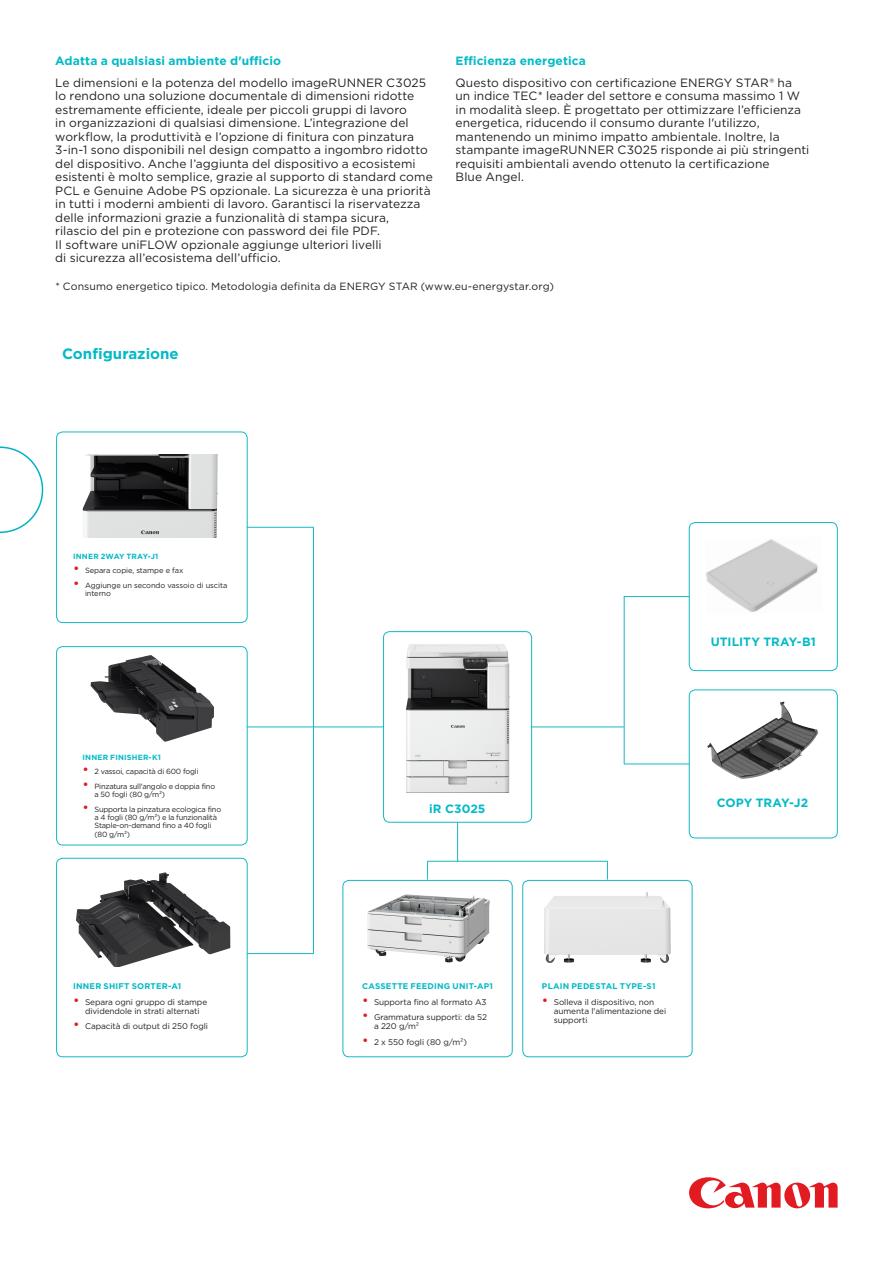
<style>
.page{position:relative;width:893px;height:1263px;background:#fff}
.page>*{position:absolute;margin:0;border:0;box-sizing:border-box;transform-origin:0 0}
.t1{font:700 15px "Gotham";letter-spacing:.005em;color:#03bac6}
.t2{font:12px/13.5px "Gotham";letter-spacing:.005em;color:#231f20}
.t3{font:700 12px "Gotham";letter-spacing:.01em;color:#03bac6}
.t4{font:10.5px "Gotham";letter-spacing:.01em;color:#231f20}
.t5{font:8.25px/9px "Gotham";letter-spacing:-.01em;color:#231f20}
.t6{font:700 8.25px "Gotham";letter-spacing:.025em;color:#03bac6}
.t7{font:7.5px/8.2px "Gotham";letter-spacing:-.03em;color:#231f20}
.t8{font:7.5px/8.2px "Gotham";letter-spacing:-.01em;color:#231f20}
.t9{font:700 7.5px "Gotham";letter-spacing:.025em;color:#03bac6}
.s1{font-size:13.5px;color:#e21a21}
</style>
<div class="page">
<svg style="left:689px;top:1177px;width:149px;height:31px"></svg>
<svg style="left:0;top:446px;width:43px;height:87px"></svg>
<div style="left:56px;top:432px;width:192px;height:191px;border:1px solid #14b8c4;border-radius:6px"></div>
<div style="left:689px;top:522px;width:149px;height:149px;border:1px solid #14b8c4;border-radius:6px"></div>
<div style="left:689px;top:689px;width:149px;height:149px;border:1px solid #14b8c4;border-radius:6px"></div>
<div style="left:56px;top:646px;width:192px;height:199px;border:1px solid #14b8c4;border-radius:6px"></div>
<div style="left:383px;top:631px;width:149px;height:192px;border:1px solid #14b8c4;border-radius:6px"></div>
<div style="left:342px;top:880px;width:171px;height:177px;border:1px solid #14b8c4;border-radius:6px"></div>
<div style="left:522px;top:880px;width:170px;height:177px;border:1px solid #14b8c4;border-radius:6px"></div>
<div style="left:56px;top:858px;width:192px;height:199px;border:1px solid #14b8c4;border-radius:6px"></div>
<img style="left:82px;top:455px;width:136px;height:82px">
<img style="left:90px;top:655px;width:124px;height:87px">
<img style="left:76px;top:872px;width:155px;height:94px">
<img style="left:406px;top:644px;width:104px;height:148px">
<img style="left:367px;top:894px;width:123px;height:69px">
<img style="left:544px;top:892px;width:127px;height:71px">
<img style="left:707px;top:701px;width:111px;height:78px">
<img style="left:706px;top:539px;width:112px;height:73px">
<hr style="left:247px;top:527px;width:67px;height:1px;background:#14b8c4">
<hr style="left:247px;top:726px;width:137px;height:1px;background:#14b8c4">
<hr style="left:531px;top:726px;width:93px;height:1px;background:#14b8c4">
<hr style="left:427px;top:861px;width:181px;height:1px;background:#14b8c4">
<hr style="left:457px;top:822px;width:1px;height:39px;background:#14b8c4">
<svg style="left:607px;top:861px;width:1px;height:18px"></svg>
<svg style="left:427px;top:861px;width:1px;height:18px"></svg>
<hr style="left:624px;top:596px;width:66px;height:1px;background:#14b8c4">
<hr style="left:624px;top:763px;width:65px;height:1px;background:#14b8c4">
<hr style="left:247px;top:953px;width:67px;height:1px;background:#14b8c4">
<hr style="left:313px;top:527px;width:1px;height:426px;background:#14b8c4">
<hr style="left:624px;top:596px;width:1px;height:168px;background:#14b8c4">
<p class="t3" style="left:55px;top:53px;width:227px">Adatta a qualsiasi ambiente d'ufficio</p>
<p class="t2" style="left:55px;top:76px;width:379px">Le dimensioni e la potenza del modello imageRUNNER C3025 lo rendono una soluzione documentale di dimensioni ridotte estremamente efficiente, ideale per piccoli gruppi di lavoro<br>in organizzazioni di qualsiasi dimensione. L’integrazione del workflow, la produttività e l’opzione di finitura con pinzatura 3-in-1 sono disponibili nel design compatto a ingombro ridotto del dispositivo. Anche l’aggiunta del dispositivo a ecosistemi esistenti è molto semplice, grazie al supporto di standard come PCL e Genuine Adobe PS opzionale. La sicurezza è una priorità in tutti i moderni ambienti di lavoro. Garantisci la riservatezza delle informazioni grazie a funzionalità di stampa sicura, rilascio del pin e protezione con password dei file PDF.<br>Il software uniFLOW opzionale aggiunge ulteriori livelli<br>di sicurezza all’ecosistema dell’ufficio.</p>
<p class="t3" style="left:455px;top:53px;width:132px">Efficienza energetica</p>
<p class="t2" style="left:455px;top:76px;width:355px">Questo dispositivo con certificazione ENERGY STAR® ha un indice TEC* leader del settore e consuma massimo 1 W in modalità sleep. È progettato per ottimizzare l’efficienza energetica, riducendo il consumo durante l'utilizzo, mantenendo un minimo impatto ambientale. Inoltre, la stampante imageRUNNER C3025 risponde ai più stringenti requisiti ambientali avendo ottenuto la certificazione<br>Blue Angel.</p>
<p class="t4" style="left:55px;top:279px;width:500px">* Consumo energetico tipico. Metodologia definita da ENERGY STAR (www.eu-energystar.org)</p>
<p class="t1" style="left:62px;top:343px;width:118px">Configurazione</p>
<p class="t9" style="left:73px;top:551px;width:87px">INNER 2WAY TRAY-J1</p>
<p class="t8" style="left:73px;top:566px;width:112px"><span class="s1">•</span> Separa copie, stampe e fax</p>
<p class="t8" style="left:85px;top:581px;width:144px;text-indent:-12px"><span class="s1">•</span> Aggiunge un secondo vassoio di uscita interno</p>
<p class="t9" style="left:83px;top:752px;width:80px">INNER FINISHER-K1</p>
<p class="t7" style="left:83px;top:767px;width:118px"><span class="s1">•</span> 2 vassoi, capacità di 600 fogli</p>
<p class="t7" style="left:94px;top:782px;width:122px;text-indent:-12px"><span class="s1">•</span> Pinzatura sull'angolo e doppia fino a 50 fogli (80 g/m²)</p>
<p class="t7" style="left:94px;top:805px;width:128px;text-indent:-12px"><span class="s1">•</span> Supporta la pinzatura ecologica fino a 4 fogli (80 g/m²) e la funzionalità<br>Staple-on-demand fino a 40 fogli (80 g/m²)</p>
<p class="t3" style="left:429px;top:800px;width:58px">iR C3025</p>
<p class="t3" style="left:711px;top:634px;width:107px">UTILITY TRAY-B1</p>
<p class="t3" style="left:717px;top:795px;width:93px">COPY TRAY-J2</p>
<p class="t6" style="left:73px;top:981px;width:110px">INNER SHIFT SORTER-A1</p>
<p class="t5" style="left:73px;top:997px;width:136px;text-align:center"><span class="s1">•</span> Separa ogni gruppo di stampe dividendole in strati alternati</p>
<p class="t5" style="left:73px;top:1022px;width:136px"><span class="s1">•</span> Capacità di output di 250 fogli</p>
<p class="t6" style="left:362px;top:981px;width:132px">CASSETTE FEEDING UNIT-AP1</p>
<p class="t5" style="left:362px;top:997px;width:126px"><span class="s1">•</span> Supporta fino al formato A3</p>
<p class="t5" style="left:374px;top:1013px;width:115px;text-indent:-12px"><span class="s1">•</span> Grammatura supporti: da 52 a 220 g/m²</p>
<p class="t5" style="left:362px;top:1037px;width:106px"><span class="s1">•</span> 2 x 550 fogli (80 g/m²)</p>
<p class="t6" style="left:542px;top:981px;width:115px">PLAIN PEDESTAL TYPE-S1</p>
<p class="t5" style="left:554px;top:997px;width:114px;text-indent:-12px"><span class="s1">•</span> Solleva il dispositivo, non aumenta l'alimentazione dei supporti</p>
</div>
